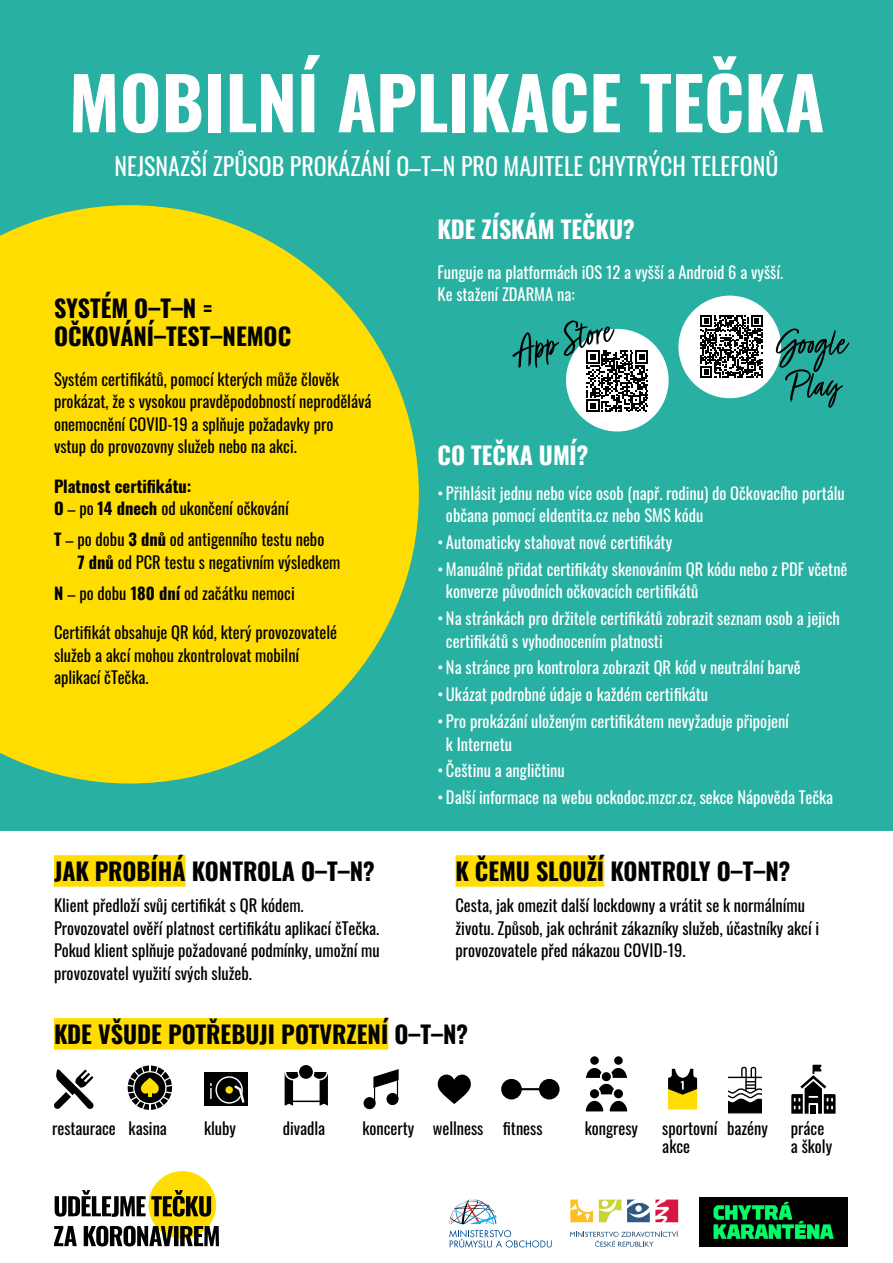
<style>
.page{position:relative;width:893px;height:1263px;background:#fff}
.page>*{position:absolute;margin:0;border:0;box-sizing:border-box;transform-origin:0 0}
.t1{font:700 71.85px "Oswald";color:#fff}
.t2{font:700 24px/28.5px "Oswald";color:#000}
.t3{font:24px "Oswald";color:#fff}
.t4{font:700 24px "Oswald";color:#fff}
.t5{font:16.5px/22.5px "Oswald";color:#000}
.t6{font:16.5px/22.5px "Oswald";color:#fff}
.t7{font:700 16.5px/22.5px "Oswald";color:#000}
.s1{font-weight:400}
.s2{font-weight:700}
</style>
<div class="page">
<div style="left:0;top:0;width:893px;height:831px;background:#28b0a2"></div>
<div style="left:148px;top:1171px;width:68px;height:68px;background:#fd0;border-radius:50%"></div>
<svg style="left:54px;top:1226px;width:165px;height:20px"></svg>
<svg style="left:55px;top:1190px;width:156px;height:27px"></svg>
<img style="left:700px;top:1197px;width:147px;height:50px">
<svg style="left:54px;top:1069px;width:40px;height:40px"></svg>
<div style="left:364px;top:1097px;width:11px;height:12px;background:#000;border-radius:50%"></div>
<div style="left:364px;top:1097px;width:11px;height:12px;border:1px solid #000;border-radius:50%"></div>
<div style="left:387px;top:1093px;width:11px;height:11px;background:#000;border-radius:50%"></div>
<div style="left:387px;top:1093px;width:11px;height:12px;border:1px solid #000;border-radius:50%"></div>
<svg style="left:373px;top:1069px;width:26px;height:33px"></svg>
<svg style="left:127px;top:1065px;width:46px;height:45px"></svg>
<div style="left:502px;top:1080px;width:19px;height:18px;background:#000;border-radius:50%"></div>
<div style="left:501px;top:1079px;width:21px;height:20px;border:2px solid #000;border-radius:50%"></div>
<div style="left:540px;top:1080px;width:19px;height:18px;background:#000;border-radius:50%"></div>
<div style="left:539px;top:1079px;width:21px;height:20px;border:2px solid #000;border-radius:50%"></div>
<hr style="left:511px;top:1088px;width:38px;height:2px;background:#000">
<div style="left:204px;top:1073px;width:44px;height:33px;background:#000"></div>
<svg style="left:216px;top:1077px;width:26px;height:26px"></svg>
<div style="left:215px;top:1076px;width:28px;height:27px;border:1px solid #fff;border-radius:50%"></div>
<div style="left:225px;top:1086px;width:8px;height:8px;background:#fd0;border-radius:50%"></div>
<svg style="left:232px;top:1083px;width:13px;height:21px"></svg>
<svg style="left:210px;top:1083px;width:6px;height:16px"></svg>
<div style="left:589px;top:1055px;width:11px;height:11px;background:#000;border-radius:50%"></div>
<div style="left:588px;top:1054px;width:13px;height:12px;border:2px solid #fff;border-radius:50%"></div>
<div style="left:613px;top:1055px;width:11px;height:11px;background:#000;border-radius:50%"></div>
<div style="left:612px;top:1054px;width:12px;height:12px;border:2px solid #fff;border-radius:50%"></div>
<svg style="left:585px;top:1065px;width:43px;height:47px"></svg>
<div style="left:678px;top:296px;width:103px;height:102px;background:#fff;border-radius:50%"></div>
<svg style="left:700px;top:315px;width:63px;height:63px"></svg>
<svg style="left:776px;top:328px;width:74px;height:80px"></svg>
<div style="left:566px;top:329px;width:103px;height:102px;background:#fff;border-radius:50%"></div>
<svg style="left:512px;top:320px;width:136px;height:92px"></svg>
<svg style="left:449px;top:1230px;width:103px;height:18px"></svg>
<svg style="left:450px;top:1199px;width:47px;height:25px"></svg>
<svg style="left:599px;top:1199px;width:22px;height:23px"></svg>
<svg style="left:570px;top:1199px;width:23px;height:23px"></svg>
<svg style="left:627px;top:1199px;width:51px;height:23px"></svg>
<svg style="left:570px;top:1231px;width:108px;height:16px"></svg>
<svg style="left:0;top:205px;width:419px;height:578px;fill:#fd0"></svg>
<div style="left:54px;top:855px;width:132px;height:32px;background:#fd0"></div>
<div style="left:54px;top:1018px;width:334px;height:31px;background:#fd0"></div>
<div style="left:455px;top:855px;width:149px;height:32px;background:#fd0"></div>
<svg style="left:285px;top:1074px;width:8px;height:32px"></svg>
<svg style="left:320px;top:1074px;width:8px;height:32px"></svg>
<svg style="left:285px;top:1064px;width:16px;height:15px"></svg>
<div style="left:285px;top:1063px;width:16px;height:17px;border:2px solid #fff;border-radius:50%"></div>
<svg style="left:312px;top:1064px;width:15px;height:15px"></svg>
<div style="left:311px;top:1063px;width:17px;height:17px;border:2px solid #fff;border-radius:50%"></div>
<div style="left:277px;top:1058px;width:56px;height:13px;background:#fff"></div>
<hr style="left:286px;top:1100px;width:39px;height:2px;background:#000">
<div style="left:298px;top:1064px;width:16px;height:15px;background:#000;border-radius:50%"></div>
<div style="left:298px;top:1063px;width:16px;height:17px;border:2px solid #fff;border-radius:50%"></div>
<svg style="left:438px;top:1074px;width:33px;height:30px"></svg>
<svg style="left:791px;top:1065px;width:45px;height:49px"></svg>
<div style="left:810px;top:1105px;width:6px;height:9px;background:#000"></div>
<svg style="left:668px;top:1067px;width:94px;height:47px"></svg>
<h1 class="t1" style="left:69px;top:39px;width:757px">MOBILNÍ APLIKACE TEČKA</h1>
<h2 class="t3" style="left:115px;top:145px;width:665px">NEJSNAZŠÍ ZPŮSOB PROKÁZÁNÍ O–T–N PRO MAJITELE CHYTRÝCH TELEFONŮ</h2>
<h2 class="t2" style="left:54px;top:291px;width:239px">SYSTÉM O–T–N =<br>OČKOVÁNÍ–TEST–NEMOC</h2>
<p class="t5" style="left:54px;top:366px;width:319px">Systém certifikátů, pomocí kterých může člověk prokázat, že s vysokou pravděpodobností neprodělává onemocnění COVID-19 a splňuje požadavky pro<br>vstup do provozovny služeb nebo na akci.</p>
<p class="t7" style="left:54px;top:473px;width:236px">Platnost certifikátu:<br>O <span class="s1">– po</span> 14 dnech <span class="s1">od ukončení očkování</span></p>
<p class="t5" style="left:77px;top:527px;width:265px;text-indent:-23px"><span class="s2">T</span> – po dobu <span class="s2">3 dnů</span> od antigenního testu nebo<br><span class="s2">7 dnů</span> od PCR testu s negativním výsledkem</p>
<p class="t5" style="left:54px;top:580px;width:242px"><span class="s2">N</span> – po dobu <span class="s2">180 dní</span> od začátku nemoci</p>
<p class="t5" style="left:54px;top:620px;width:285px">Certifikát obsahuje QR kód, který provozovatelé služeb a akcí mohou zkontrolovat mobilní aplikací čTečka.</p>
<h2 class="t2" style="left:54px;top:855px;width:322px">JAK PROBÍHÁ KONTROLA O–T–N?</h2>
<p class="t5" style="left:54px;top:893px;width:327px">Klient předloží svůj certifikát s QR kódem.<br>Provozovatel ověří platnost certifikátu aplikací čTečka.<br>Pokud klient splňuje požadované podmínky, umožní mu provozovatel využití svých služeb.</p>
<h2 class="t4" style="left:437px;top:208px;width:199px">KDE ZÍSKÁM TEČKU?</h2>
<p class="t6" style="left:437px;top:259px;width:347px">Funguje na platformách iOS 12 a vyšší a Android 6 a vyšší.<br>Ke stažení ZDARMA na:</p>
<h2 class="t4" style="left:437px;top:434px;width:152px">CO TEČKA UMÍ?</h2>
<p class="t6" style="left:446px;top:480px;width:400px;text-indent:-8px">• Přihlásit jednu nebo více osob (např. rodinu) do Očkovacího portálu občana pomocí eIdentita.cz nebo SMS kódu</p>
<p class="t6" style="left:437px;top:530px;width:236px">• Automaticky stahovat nové certifikáty</p>
<p class="t6" style="left:446px;top:556px;width:403px;text-indent:-8px">•Manuálně přidat certifikáty skenováním QR kódu nebo z PDF včetně konverze původních očkovacích certifikátů</p>
<p class="t6" style="left:446px;top:606px;width:395px;text-indent:-8px">• Na stránkách pro držitele certifikátů zobrazit seznam osob a jejich certifikátů s vyhodnocením platnosti</p>
<p class="t6" style="left:437px;top:655px;width:365px">• Na stránce pro kontrolora zobrazit QR kód v neutrální barvě</p>
<p class="t6" style="left:437px;top:682px;width:272px">• Ukázat podrobné údaje o každém certifikátu</p>
<p class="t6" style="left:446px;top:708px;width:344px;text-indent:-8px">• Pro prokázání uloženým certifikátem nevyžaduje připojení k Internetu</p>
<p class="t6" style="left:437px;top:758px;width:129px">• Češtinu a angličtinu</p>
<p class="t6" style="left:437px;top:784px;width:397px">• Další informace na webu ockodoc.mzcr.cz, sekce Nápověda Tečka</p>
<h2 class="t2" style="left:455px;top:855px;width:336px">K ČEMU SLOUŽÍ KONTROLY O–T–N?</h2>
<p class="t5" style="left:455px;top:893px;width:365px">Cesta, jak omezit další lockdowny a vrátit se k normálnímu životu. Způsob, jak ochránit zákazníky služeb, účastníky akcí i provozovatele před nákazou COVID-19.</p>
<h2 class="t2" style="left:54px;top:1018px;width:416px">KDE VŠUDE POTŘEBUJI POTVRZENÍ O–T–N?</h2>
<p class="t5" style="left:52px;top:1115px;width:116px">restaurace kasina</p>
<p class="t5" style="left:204px;top:1115px;width:33px">kluby</p>
<p class="t5" style="left:283px;top:1115px;width:44px">divadla</p>
<p class="t5" style="left:362px;top:1115px;width:182px">koncerty wellness fitness</p>
<p class="t5" style="left:585px;top:1115px;width:55px">kongresy</p>
<p class="t5" style="left:662px;top:1118px;width:57px;line-height:18px">sportovní akce</p>
<p class="t5" style="left:727px;top:1115px;width:42px">bazény</p>
<p class="t5" style="left:791px;top:1118px;width:43px;line-height:18px">práce a školy</p>
</div>
